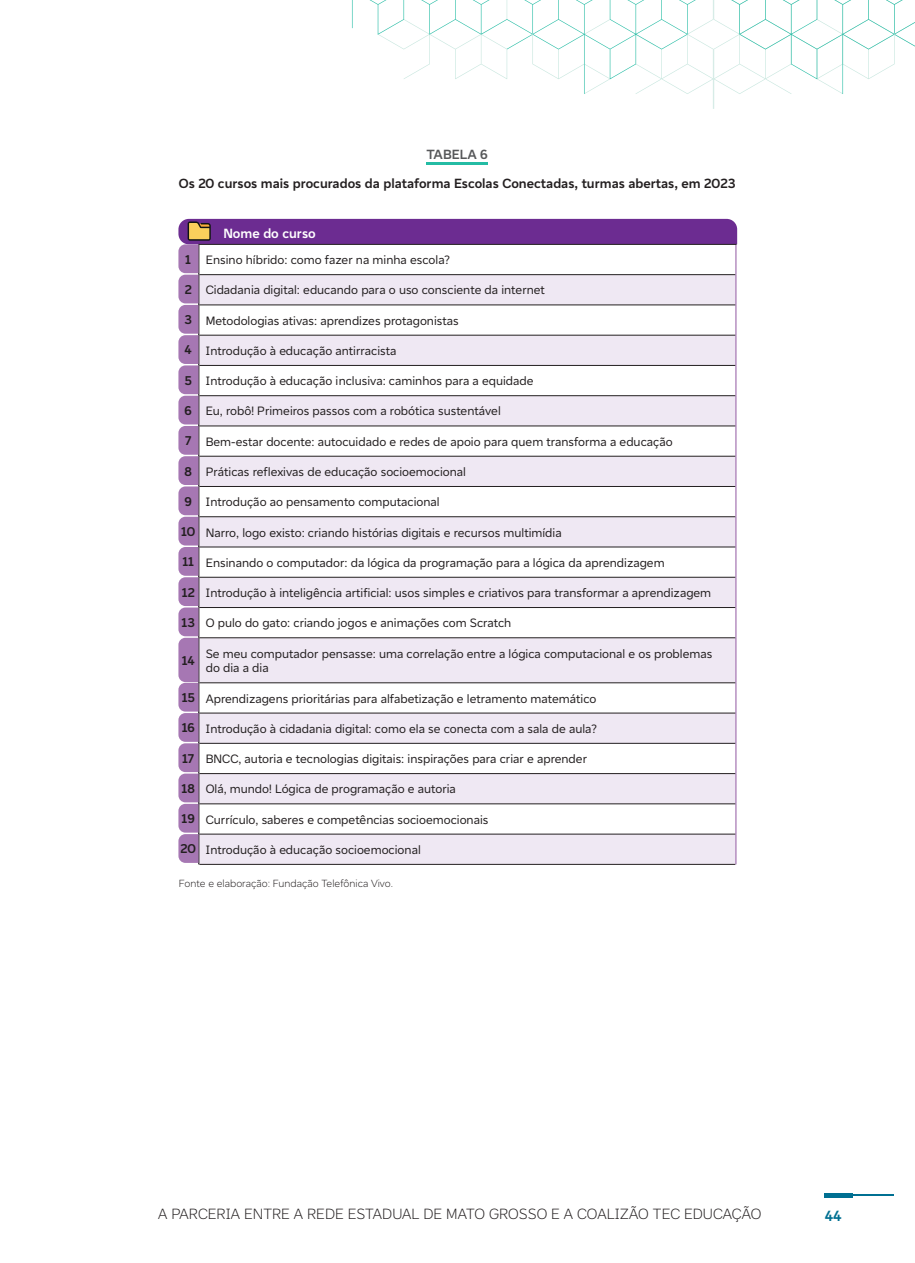
<style>
.page{position:relative;width:915px;height:1263px;background:#fff}
.page>*{position:absolute;margin:0;border:0;box-sizing:border-box;transform-origin:0 0}
.t1{font:300 15px "Vivo Type";letter-spacing:.005em;color:#231f20}
.t2{font:700 15px "Vivo Type";color:#007092}
.t3{font:700 13.5px "Vivo Type";color:#231f20}
.t4{font:700 13.5px "Vivo Type";color:#fff}
.t5{font:700 13.5px "Vivo Type";letter-spacing:.005em;color:#57585a}
.t6{font:700 12.9px "Vivo Type";color:#231f20}
.t7{font:12.3px/14.7px "Vivo Type";color:#231f20}
.t8{font:300 10.5px "Vivo Type";color:#231f20}
.s1{font-weight:700;font-size:12.9px}
</style>
<div class="page">
<hr style="left:824px;top:1194px;width:69px;height:2px;background:#007092">
<hr style="left:824px;top:1193px;width:28px;height:4px;background:#007092">
<svg style="left:352px;top:0;width:562px;height:109px"></svg>
<hr style="left:426px;top:162px;width:62px;height:3px;background:#24bca4">
<hr style="left:198px;top:834px;width:1px;height:30px;background:#231f20">
<hr style="left:735px;top:834px;width:1px;height:30px;background:#a677b3">
<hr style="left:199px;top:864px;width:536px;height:1px;background:#231f20">
<svg style="left:178px;top:219px;width:559px;height:644px"></svg>
<p class="t5" style="left:426px;top:145px;width:63px">TABELA 6</p>
<p class="t3" style="left:179px;top:174px;width:558px">Os 20 cursos mais procurados da plataforma Escolas Conectadas, turmas abertas, em 2023</p>
<p class="t4" style="left:223px;top:224px;width:94px">Nome do curso</p>
<p class="t7" style="left:185px;top:252px;width:266px"><span class="s1">1</span> Ensino híbrido: como fazer na minha escola?</p>
<p class="t7" style="left:185px;top:282px;width:361px"><span class="s1">2</span> Cidadania digital: educando para o uso consciente da internet</p>
<p class="t7" style="left:184px;top:313px;width:275px"><span class="s1">3</span> Metodologias ativas: aprendizes protagonistas</p>
<p class="t7" style="left:184px;top:343px;width:213px"><span class="s1">4</span> Introdução à educação antirracista</p>
<p class="t7" style="left:185px;top:373px;width:350px"><span class="s1">5</span> Introdução à educação inclusiva: caminhos para a equidade</p>
<p class="t7" style="left:184px;top:403px;width:317px"><span class="s1">6</span> Eu, robô! Primeiros passos com a robótica sustentável</p>
<p class="t7" style="left:185px;top:434px;width:489px"><span class="s1">7</span> Bem-estar docente: autocuidado e redes de apoio para quem transforma a educação</p>
<p class="t7" style="left:184px;top:464px;width:283px"><span class="s1">8</span> Práticas reflexivas de educação socioemocional</p>
<p class="t7" style="left:184px;top:494px;width:256px"><span class="s1">9</span> Introdução ao pensamento computacional</p>
<p class="t7" style="left:181px;top:524px;width:382px"><span class="s1">10</span> Narro, logo existo: criando histórias digitais e recursos multimídia</p>
<p class="t7" style="left:182px;top:555px;width:483px"><span class="s1">11</span> Ensinando o computador: da lógica da programação para a lógica da aprendizagem</p>
<p class="t7" style="left:182px;top:585px;width:530px"><span class="s1">12</span> Introdução à inteligência artificial: usos simples e criativos para transformar a aprendizagem</p>
<p class="t7" style="left:181px;top:615px;width:331px"><span class="s1">13</span> O pulo do gato: criando jogos e animações com Scratch</p>
<p class="t6" style="left:182px;top:652px;width:14px">14</p>
<p class="t7" style="left:206px;top:646px;width:508px">Se meu computador pensasse: uma correlação entre a lógica computacional e os problemas do dia a dia</p>
<p class="t7" style="left:182px;top:691px;width:416px"><span class="s1">15</span> Aprendizagens prioritárias para alfabetização e letramento matemático</p>
<p class="t7" style="left:182px;top:721px;width:416px"><span class="s1">16</span> Introdução à cidadania digital: como ela se conecta com a sala de aula?</p>
<p class="t7" style="left:182px;top:751px;width:406px"><span class="s1">17</span> BNCC, autoria e tecnologias digitais: inspirações para criar e aprender</p>
<p class="t7" style="left:181px;top:781px;width:276px"><span class="s1">18</span> Olá, mundo! Lógica de programação e autoria</p>
<p class="t7" style="left:181px;top:812px;width:308px"><span class="s1">19</span> Currículo, saberes e competências socioemocionais</p>
<p class="t7" style="left:180px;top:842px;width:242px"><span class="s1">20</span> Introdução à educação socioemocional</p>
<p class="t8" style="left:179px;top:877px;width:216px">Fonte e elaboração: Fundação Telefônica Vivo.</p>
<p class="t1" style="left:158px;top:1204px;width:604px">A PARCERIA ENTRE A REDE ESTADUAL DE MATO GROSSO E A COALIZÃO TEC EDUCAÇÃO</p>
<p class="t2" style="left:824px;top:1205px;width:18px">44</p>
</div>
